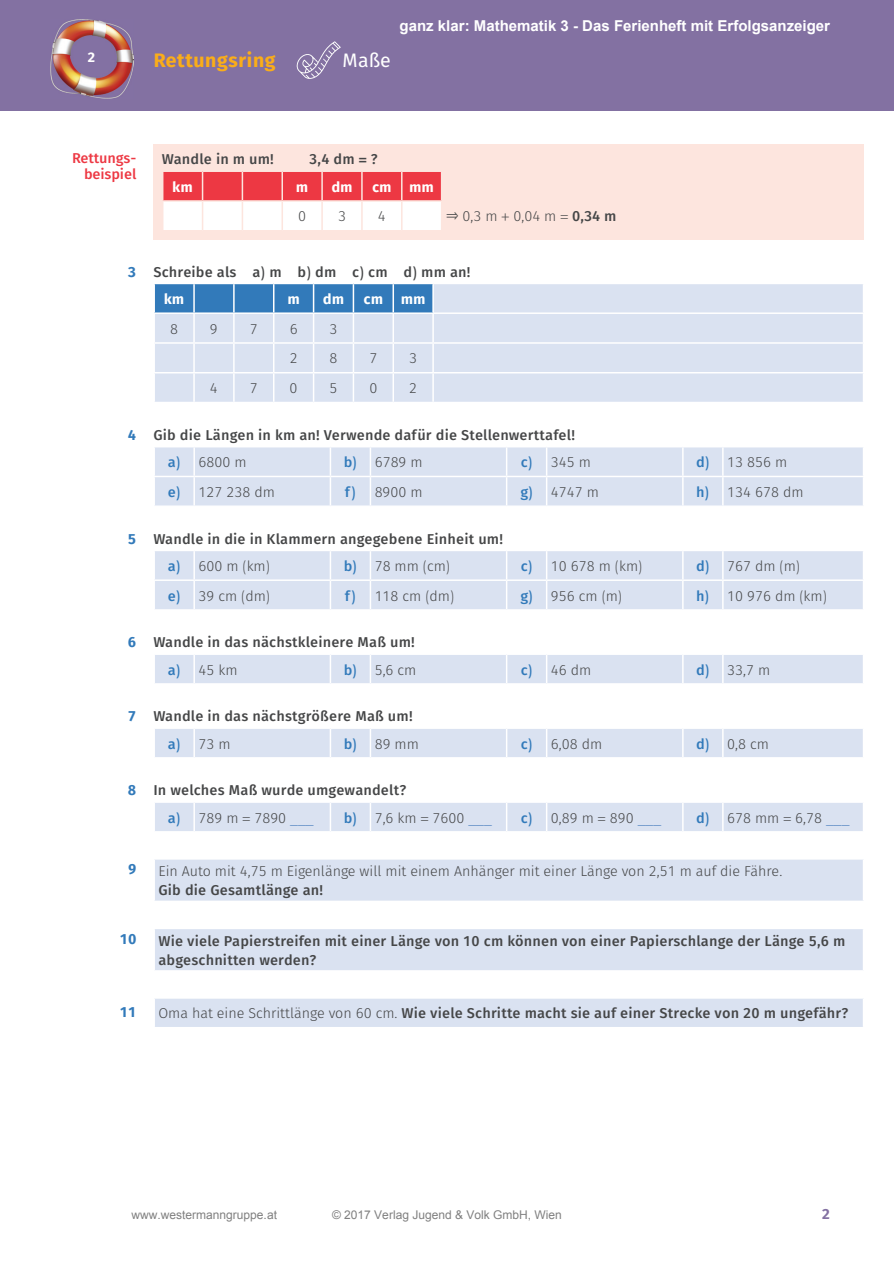
<style>
.page{position:relative;width:894px;height:1262px;background:#fff}
.page>*{position:absolute;margin:0;border:0;box-sizing:border-box;transform-origin:0 0}
.t1{font:700 19.5px "bs Faris Sans 1";color:#faad19}
.t2{font:19.5px "bs Faris Sans 1";color:#fff}
.t3{font:700 15px "Arial";color:#fff}
.t4{font:600 14.25px/27.2px "bs Faris Sans 1";letter-spacing:.01em;color:#454647}
.t5{font:300 14.25px "bs Faris Sans 1";color:#454647}
.t6{font:700 14.25px "bs Faris Sans 1";letter-spacing:-.01em;color:#fff}
.t7{font:600 14.25px/16.5px "bs Faris Sans 1";letter-spacing:-.01em;color:#ed3843;text-align:right}
.t8{font:700 14.25px "bs Faris Sans 1";color:#327aba}
.t9{font:700 14.25px "bs Faris Sans 1";color:#8371a2}
.t10{font:700 13.5px "bs Faris Sans 1";color:#fff}
.t11{font:12px "Arial";color:#808080}
.s1{font-weight:600}
.s2{color:#327aba}
.s3{font-weight:300}
.s4{font-weight:600;color:#327aba}
.s5{font-weight:300;color:#5485c1}
.s6{color:#5485c1}
</style>
<div class="page">
<div style="left:0;top:0;width:893px;height:111px;background:#8371a2"></div>
<img style="left:50px;top:20px;width:83px;height:79px">
<svg style="left:296px;top:41px;width:44px;height:38px"></svg>
<div style="left:153px;top:145px;width:710px;height:95px;background:#fde5de"></div>
<svg style="left:163px;top:171px;width:278px;height:59px;background:#f6a0a5"></svg>
<hr style="left:440px;top:202px;width:2px;height:28px;background:#fde5de">
<div style="left:434px;top:284px;width:428px;height:28px;background:#dae2f1"></div>
<div style="left:433px;top:314px;width:429px;height:88px;background:#dae2f1"></div>
<hr style="left:433px;top:342px;width:430px;height:2px;background:#fff">
<hr style="left:433px;top:372px;width:430px;height:1px;background:#fff">
<svg style="left:154px;top:283px;width:279px;height:119px;background:#b6cce5"></svg>
<svg style="left:862px;top:284px;width:1px;height:118px"></svg>
<div style="left:155px;top:447px;width:708px;height:58px;background:#dae2f1"></div>
<hr style="left:682px;top:476px;width:40px;height:1px;background:#fff">
<hr style="left:722px;top:476px;width:141px;height:1px;background:#fff">
<div style="left:155px;top:551px;width:708px;height:58px;background:#dae2f1"></div>
<hr style="left:682px;top:579px;width:40px;height:2px;background:#fff">
<hr style="left:722px;top:579px;width:141px;height:2px;background:#fff">
<div style="left:154px;top:859px;width:709px;height:42px;background:#dae2f1"></div>
<hr style="left:153px;top:858px;width:710px;height:2px;background:#fff">
<hr style="left:153px;top:860px;width:2px;height:41px;background:#fff">
<hr style="left:862px;top:860px;width:1px;height:41px;background:#fff">
<div style="left:154px;top:928px;width:709px;height:43px;background:#dae2f1"></div>
<hr style="left:153px;top:928px;width:710px;height:1px;background:#fff">
<hr style="left:153px;top:929px;width:2px;height:41px;background:#fff">
<hr style="left:862px;top:929px;width:1px;height:41px;background:#fff">
<hr style="left:153px;top:970px;width:710px;height:2px;background:#fff">
<div style="left:154px;top:998px;width:709px;height:30px;background:#dae2f1"></div>
<hr style="left:153px;top:997px;width:710px;height:2px;background:#fff">
<hr style="left:153px;top:999px;width:2px;height:28px;background:#fff">
<hr style="left:153px;top:1027px;width:710px;height:1px;background:#fff">
<div style="left:155px;top:655px;width:708px;height:28px;background:#dae2f1"></div>
<div style="left:155px;top:729px;width:708px;height:28px;background:#dae2f1"></div>
<div style="left:155px;top:802px;width:708px;height:29px;background:#dae2f1"></div>
<h1 class="t1" style="left:153px;top:46px;width:124px">Rettungsring</h1>
<p class="t10" style="left:88px;top:48px;width:9px">2</p>
<h1 class="t2" style="left:342px;top:46px;width:50px">Maße</h1>
<p class="t3" style="left:399px;top:16px;width:432px">ganz klar: Mathematik 3 - Das Ferienheft mit Erfolgsanzeiger</p>
<p class="t7" style="left:72px;top:150px;width:66px">Rettungs&shy;beispiel</p>
<p class="t4" style="left:162px;top:146px;width:113px">Wandle in m um!</p>
<p class="t4" style="left:309px;top:146px;width:70px">3,4 dm = ?</p>
<p class="t6" style="left:172px;top:177px;width:22px">km</p>
<p class="t6" style="left:296px;top:177px;width:14px">m</p>
<p class="t6" style="left:331px;top:177px;width:23px">dm</p>
<p class="t6" style="left:372px;top:177px;width:63px">cm mm</p>
<p class="t5" style="left:298px;top:206px;width:9px">0</p>
<p class="t5" style="left:338px;top:206px;width:9px">3</p>
<p class="t5" style="left:377px;top:206px;width:9px">4</p>
<p class="t5" style="left:445px;top:206px;width:172px">⇒ 0,3 m + 0,04 m = <span class="s1">0,34 m</span></p>
<p class="t8" style="left:128px;top:262px;width:10px">3</p>
<p class="t4" style="left:153px;top:259px;width:318px">Schreibe als a) m b) dm c) cm d) mm an!</p>
<p class="t6" style="left:164px;top:289px;width:22px">km</p>
<p class="t6" style="left:287px;top:289px;width:14px">m</p>
<p class="t6" style="left:322px;top:289px;width:23px">dm</p>
<p class="t6" style="left:363px;top:289px;width:63px">cm mm</p>
<p class="t5" style="left:170px;top:319px;width:9px">8</p>
<p class="t5" style="left:210px;top:319px;width:9px">9</p>
<p class="t5" style="left:250px;top:319px;width:9px">7</p>
<p class="t5" style="left:289px;top:319px;width:9px">6</p>
<p class="t5" style="left:329px;top:319px;width:9px">3</p>
<p class="t5" style="left:289px;top:348px;width:9px">2</p>
<p class="t5" style="left:329px;top:348px;width:9px">8</p>
<p class="t5" style="left:369px;top:348px;width:9px">7</p>
<p class="t5" style="left:409px;top:348px;width:9px">3</p>
<p class="t5" style="left:210px;top:378px;width:9px">4</p>
<p class="t5" style="left:250px;top:378px;width:9px">7</p>
<p class="t5" style="left:289px;top:378px;width:9px">0</p>
<p class="t5" style="left:329px;top:378px;width:9px">5</p>
<p class="t5" style="left:369px;top:378px;width:9px">0</p>
<p class="t5" style="left:409px;top:378px;width:9px">2</p>
<p class="t8" style="left:128px;top:425px;width:10px">4</p>
<p class="t4" style="left:168px;top:422px;width:408px;text-indent:-14px">Gib die Längen in km an! Verwende dafür die Stellenwerttafel! <span class="s2">a)</span> <span class="s3">6800 m</span></p>
<p class="t5" style="left:343px;top:452px;width:80px"><span class="s4">b)</span> 6789 m</p>
<p class="t5" style="left:520px;top:452px;width:72px"><span class="s4">c)</span> 345 m</p>
<p class="t5" style="left:695px;top:452px;width:92px"><span class="s4">d)</span> 13 856 m</p>
<p class="t5" style="left:168px;top:482px;width:108px"><span class="s4">e)</span> 127 238 dm</p>
<p class="t5" style="left:344px;top:482px;width:79px"><span class="s4">f)</span> 8900 m</p>
<p class="t5" style="left:520px;top:482px;width:80px"><span class="s4">g)</span> 4747 m</p>
<p class="t5" style="left:696px;top:482px;width:109px"><span class="s4">h)</span> 134 678 dm</p>
<p class="t8" style="left:128px;top:529px;width:10px">5</p>
<p class="t4" style="left:168px;top:526px;width:336px;text-indent:-14px">Wandle in die in Klammern angegebene Einheit um! <span class="s2">a)</span> <span class="s3">600 m (km)</span></p>
<p class="t5" style="left:343px;top:556px;width:108px"><span class="s4">b)</span> 78 mm (cm)</p>
<p class="t5" style="left:520px;top:556px;width:123px"><span class="s4">c)</span> 10 678 m (km)</p>
<p class="t5" style="left:695px;top:556px;width:105px"><span class="s4">d)</span> 767 dm (m)</p>
<p class="t5" style="left:168px;top:586px;width:104px"><span class="s4">e)</span> 39 cm (dm)</p>
<p class="t5" style="left:344px;top:586px;width:111px"><span class="s4">f)</span> 118 cm (dm)</p>
<p class="t5" style="left:520px;top:586px;width:103px"><span class="s4">g)</span> 956 cm (m)</p>
<p class="t5" style="left:696px;top:586px;width:132px"><span class="s4">h)</span> 10 976 dm (km)</p>
<p class="t8" style="left:128px;top:632px;width:10px">6</p>
<p class="t4" style="left:168px;top:629px;width:248px;text-indent:-14px">Wandle in das nächstkleinere Maß um! <span class="s2">a)</span> <span class="s3">45 km</span></p>
<p class="t5" style="left:343px;top:660px;width:74px"><span class="s4">b)</span> 5,6 cm</p>
<p class="t5" style="left:520px;top:660px;width:72px"><span class="s4">c)</span> 46 dm</p>
<p class="t5" style="left:695px;top:660px;width:75px"><span class="s4">d)</span> 33,7 m</p>
<p class="t8" style="left:128px;top:706px;width:10px">7</p>
<p class="t4" style="left:168px;top:703px;width:246px;text-indent:-14px">Wandle in das nächstgrößere Maß um! <span class="s2">a)</span> <span class="s3">73 m</span></p>
<p class="t5" style="left:343px;top:734px;width:77px"><span class="s4">b)</span> 89 mm</p>
<p class="t5" style="left:520px;top:734px;width:83px"><span class="s4">c)</span> 6,08 dm</p>
<p class="t5" style="left:695px;top:734px;width:74px"><span class="s4">d)</span> 0,8 cm</p>
<p class="t8" style="left:128px;top:780px;width:10px">8</p>
<p class="t4" style="left:168px;top:777px;width:240px;text-indent:-14px">In welches Maß wurde umgewandelt? <span class="s2">a)</span> <span class="s3">789 m = 7890</span> <span class="s5">___</span></p>
<p class="t5" style="left:343px;top:808px;width:150px"><span class="s4">b)</span> 7,6 km = 7600 <span class="s6">___</span></p>
<p class="t5" style="left:520px;top:808px;width:142px"><span class="s4">c)</span> 0,89 m = 890 <span class="s6">___</span></p>
<p class="t5" style="left:695px;top:808px;width:155px"><span class="s4">d)</span> 678 mm = 6,78 <span class="s6">___</span></p>
<p class="t8" style="left:128px;top:859px;width:10px">9</p>
<p class="t5" style="left:158px;top:861px;width:625px">Ein Auto mit 4,75 m Eigenlänge will mit einem Anhänger mit einer Länge von 2,51 m auf die Fähre.</p>
<p class="t4" style="left:158px;top:877px;width:166px">Gib die Gesamtlänge an!</p>
<p class="t8" style="left:120px;top:929px;width:18px">10</p>
<p class="t4" style="left:158px;top:931px;width:688px;line-height:19.5px">Wie viele Papierstreifen mit einer Länge von 10 cm können von einer Papierschlange der Länge 5,6 m abgeschnitten werden?</p>
<p class="t8" style="left:120px;top:1002px;width:18px">11</p>
<p class="t4" style="left:158px;top:1000px;width:691px"><span class="s3">Oma hat eine Schrittlänge von 60 cm.</span> Wie viele Schritte macht sie auf einer Strecke von 20 m ungefähr?</p>
<p class="t11" style="left:131px;top:1207px;width:147px">www.westermanngruppe.at</p>
<p class="t11" style="left:332px;top:1207px;width:231px">© 2017 Verlag Jugend &amp; Volk GmbH, Wien</p>
<p class="t9" style="left:821px;top:1204px;width:10px">2</p>
</div>
